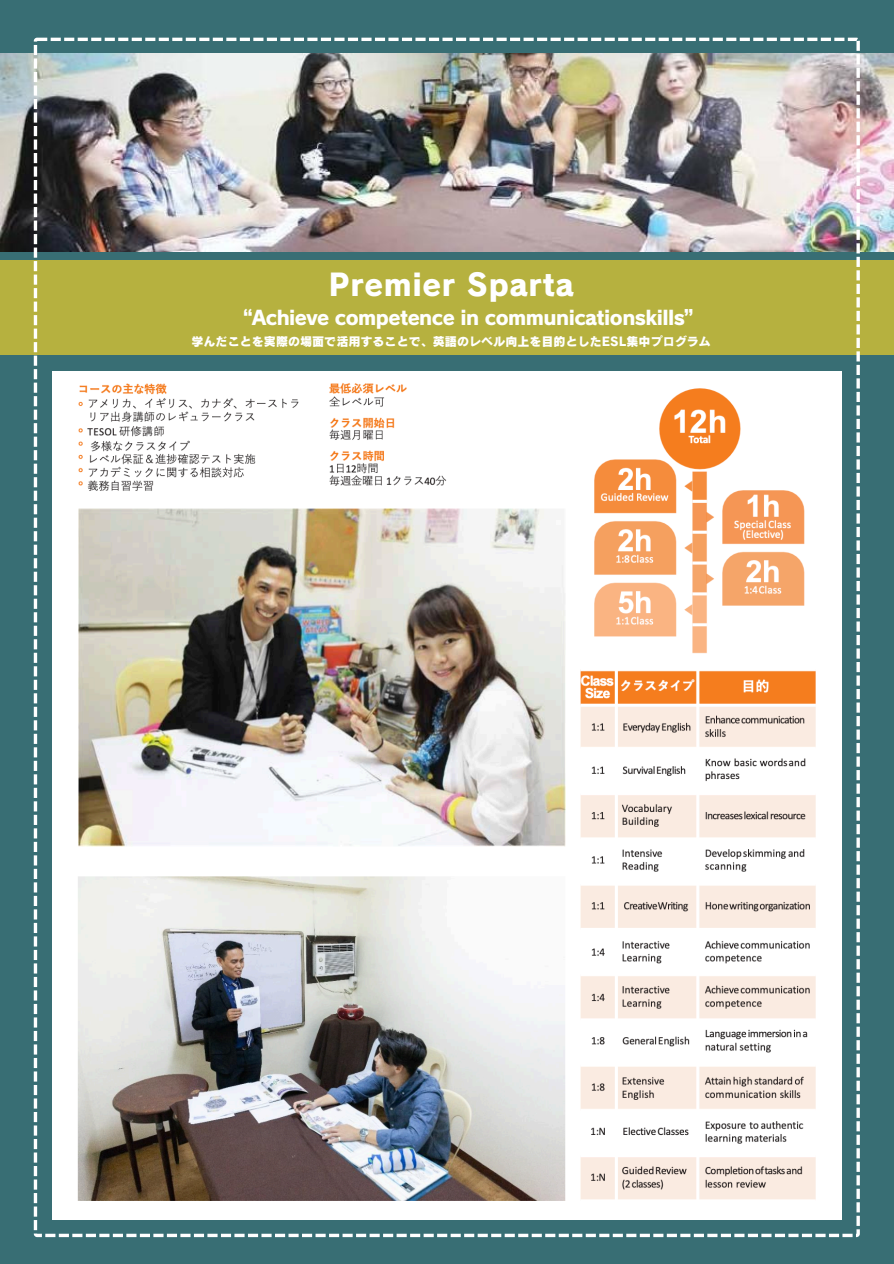
<style>
.page{position:relative;width:894px;height:1264px;background:#fff}
.page>*{position:absolute;margin:0;border:0;box-sizing:border-box;transform-origin:0 0}
.t1{font:30px "Canva Rodin Pro N EB";letter-spacing:.02em;color:#fff}
.t2{font:19.5px "Canva Rodin Pro N EB";letter-spacing:-.03em;color:#fff}
.t3{font:12px "Canva Rodin Pro N EB";color:#fff}
</style>
<div class="page">
<div style="left:0;top:0;width:893px;height:1263px;background:#386e74"></div>
<div style="left:0;top:260px;width:893px;height:94px;background:#b6b13f"></div>
<img style="left:0;top:54px;width:893px;height:198px">
<img style="left:34px;top:38px;width:825px;height:1199px">
<img style="left:52px;top:371px;width:789px;height:848px">
<h1 class="t1" style="left:328px;top:270px;width:247px">Premier Sparta</h1>
<h2 class="t2" style="left:244px;top:308px;width:450px">“Achieve competence in communicationskills”</h2>
<p class="t3" style="left:191px;top:335px;width:521px">学んだことを実際の場⾯で活⽤することで、英語のレベル向上を⽬的としたESL集中プログラム</p>
</div>
